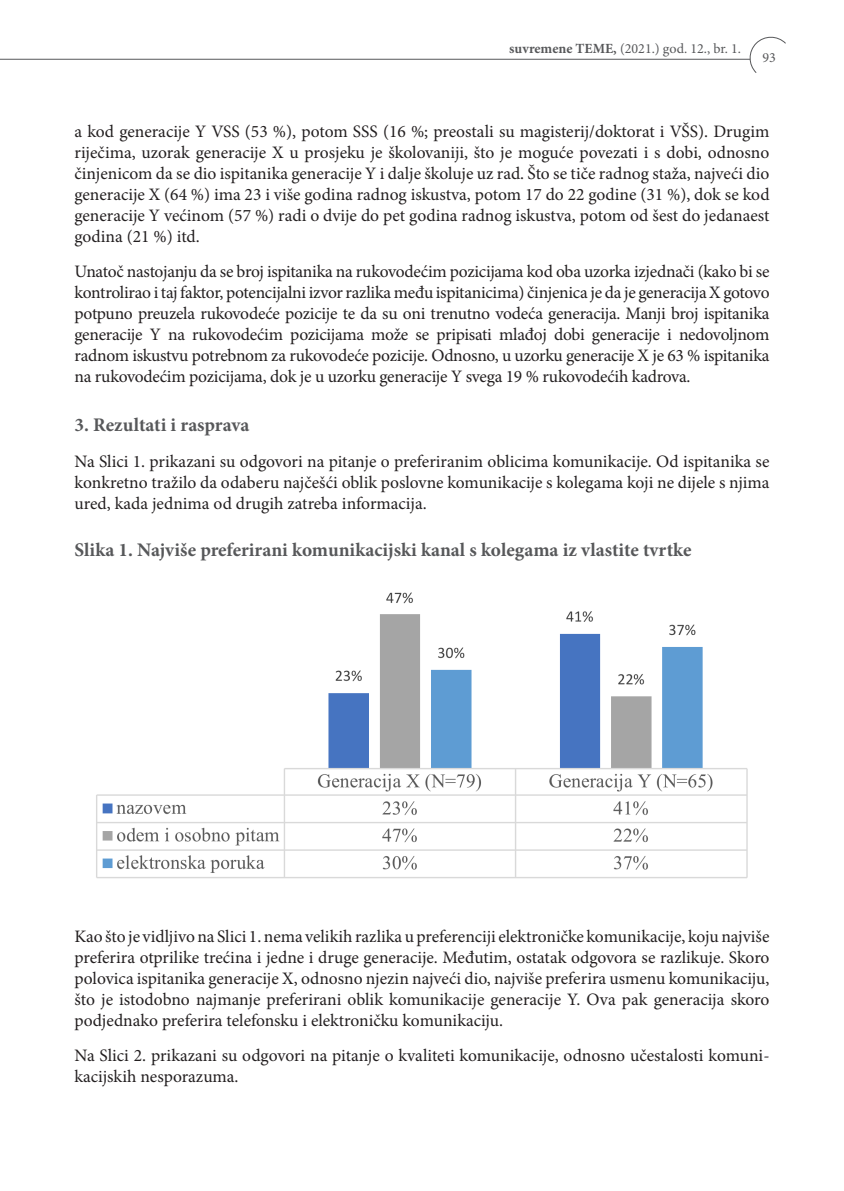
<style>
.page{position:relative;width:844px;height:1191px;background:#fff}
.page>*{position:absolute;margin:0;border:0;box-sizing:border-box;transform-origin:0 0}
.t1{font:700 19.25px "Minion Pro";color:#57585a}
.t2{font:17.5px/21px "Minion Pro";letter-spacing:-.005em;color:#231f20;text-align:justify}
.t3{font:14px "Minion Pro";color:#57585a}
.s1{font-weight:700}
</style>
<div class="page">
<svg style="left:746px;top:36px;width:40px;height:37px"></svg>
<hr style="left:0;top:59px;width:750px;height:1px;background:#57585a">
<img style="left:96px;top:592px;width:652px;height:287px">
<div style="left:295px;top:827px;width:46px;height:18px;background:#fff"></div>
<p class="t3" style="left:509px;top:39px;width:233px"><span class="s1">suvremene TEME,</span> (2021.) god. 12., br. 1.</p>
<p class="t3" style="left:762px;top:48px;width:15px">93</p>
<p class="t2" style="left:74px;top:121px;width:696px">a kod generacije Y VSS (53 %), potom SSS (16 %; preostali su magisterij/doktorat i VŠS). Drugim riječima, uzorak generacije X u prosjeku je školovaniji, što je moguće povezati i s dobi, odnosno činjenicom da se dio ispitanika generacije Y i dalje školuje uz rad. Što se tiče radnog staža, najveći dio generacije X (64 %) ima 23 i više godina radnog iskustva, potom 17 do 22 godine (31 %), dok se kod generacije Y većinom (57 %) radi o dvije do pet godina radnog iskustva, potom od šest do jedanaest godina (21 %) itd.</p>
<p class="t2" style="left:74px;top:261px;width:696px">Unatoč nastojanju da se broj ispitanika na rukovodećim pozicijama kod oba uzorka izjednači (kako bi se kontrolirao i taj faktor, potencijalni izvor razlika među ispitanicima) činjenica je da je generacija X gotovo potpuno preuzela rukovodeće pozicije te da su oni trenutno vodeća generacija. Manji broj ispitanika generacije Y na rukovodećim pozicijama može se pripisati mlađoj dobi generacije i nedovoljnom radnom iskustvu potrebnom za rukovodeće pozicije. Odnosno, u uzorku generacije X je 63 % ispitanika na rukovodećim pozicijama, dok je u uzorku generacije Y svega 19 % rukovodećih kadrova.</p>
<p class="t1" style="left:74px;top:411px;width:176px">3. Rezultati i rasprava</p>
<p class="t2" style="left:74px;top:451px;width:696px">Na Slici 1. prikazani su odgovori na pitanje o preferiranim oblicima komunikacije. Od ispitanika se konkretno tražilo da odaberu najčešći oblik poslovne komunikacije s kolegama koji ne dijele s njima ured, kada jednima od drugih zatreba informacija.</p>
<p class="t1" style="left:74px;top:536px;width:618px">Slika 1. Najviše preferirani komunikacijski kanal s kolegama iz vlastite tvrtke</p>
<p class="t2" style="left:74px;top:926px;width:696px">Kao što je vidljivo na Slici 1. nema velikih razlika u preferenciji elektroničke komunikacije, koju najviše preferira otprilike trećina i jedne i druge generacije. Međutim, ostatak odgovora se razlikuje. Skoro polovica ispitanika generacije X, odnosno njezin najveći dio, najviše preferira usmenu komunikaciju, što je istodobno najmanje preferirani oblik komunikacije generacije Y. Ova pak generacija skoro podjednako preferira telefonsku i elektroničku komunikaciju.</p>
<p class="t2" style="left:74px;top:1045px;width:696px">Na Slici 2. prikazani su odgovori na pitanje o kvaliteti komunikacije, odnosno učestalosti komuni&shy;kacijskih nesporazuma.</p>
</div>
